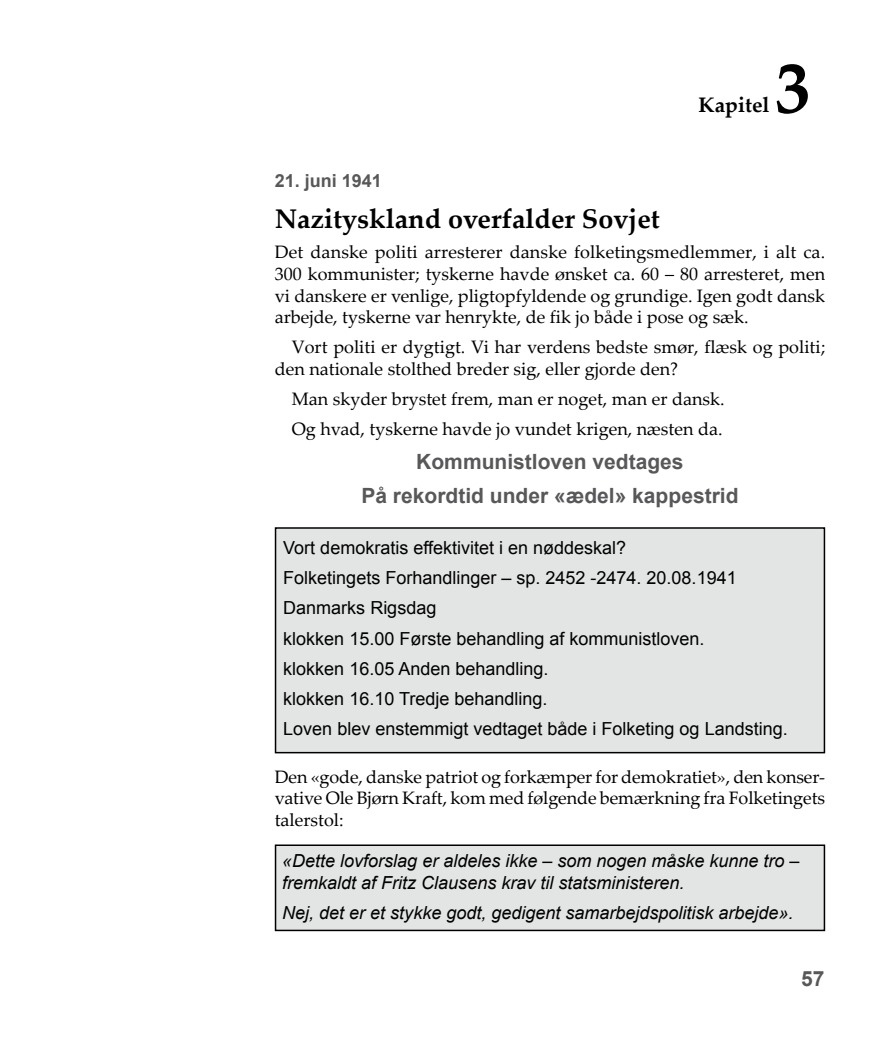
<style>
.page{position:relative;width:889px;height:1063px;background:#fff}
.page>*{position:absolute;margin:0;border:0;box-sizing:border-box;transform-origin:0 0}
.t1{font:700 72px "Palatino Linotype";color:#000}
.t2{font:700 27px "Palatino Linotype";color:#000}
.t3{font:700 21px/33.8px "Arial";color:#58585a;text-align:center}
.t4{font:700 21px "Palatino Linotype";color:#000}
.t5{font:18px/21.6px "Palatino Linotype";color:#000;text-align:justify}
.t6{font:18px/30.2px "Arial";color:#000}
.t7{font:italic 18px/21.6px "Arial";color:#000}
.t8{font:700 18px "Arial";color:#58585a}
</style>
<div class="page">
<div style="left:275px;top:528px;width:549px;height:225px;background:#e3e4e4"></div>
<div style="left:275px;top:527px;width:550px;height:226px;border:2px solid #000"></div>
<div style="left:275px;top:845px;width:549px;height:85px;background:#e3e4e4"></div>
<div style="left:275px;top:844px;width:550px;height:87px;border:2px solid #000"></div>
<h1 class="t1" style="left:775px;top:37px;width:37px">3</h1>
<p class="t4" style="left:698px;top:90px;width:72px">Kapitel</p>
<p class="t8" style="left:275px;top:169px;width:109px">21. juni 1941</p>
<h2 class="t2" style="left:275px;top:200px;width:386px">Nazityskland overfalder Sovjet</h2>
<p class="t5" style="left:275px;top:241px;width:552px">Det danske politi arresterer danske folketingsmedlemmer, i alt ca.<br>300 kommunister; tyskerne havde ønsket ca. 60 – 80 arresteret, men vi danskere er venlige, pligtopfyldende og grundige. Igen godt dansk arbejde, tyskerne var henrykte, de fik jo både i pose og sæk.</p>
<p class="t5" style="left:275px;top:336px;width:552px;text-indent:17px">Vort politi er dygtigt. Vi har verdens bedste smør, flæsk og politi; den nationale stolthed breder sig, eller gjorde den?</p>
<p class="t5" style="left:292px;top:383px;width:434px;line-height:30.2px">Man skyder brystet frem, man er noget, man er dansk.<br>Og hvad, tyskerne havde jo vundet krigen, næsten da.</p>
<p class="t3" style="left:361px;top:445px;width:378px">Kommunistloven vedtages<br>På rekordtid under «ædel» kappestrid</p>
<p class="t6" style="left:283px;top:533px;width:506px">Vort demokratis effektivitet i en nøddeskal?<br>Folketingets Forhandlinger – sp. 2452 -2474. 20.08.1941<br>Danmarks Rigsdag<br>klokken 15.00 Første behandling af kommunistloven.<br>klokken 16.05 Anden behandling.<br>klokken 16.10 Tredje behandling.<br>Loven blev enstemmigt vedtaget både i Folketing og Landsting.</p>
<p class="t5" style="left:275px;top:765px;width:552px">Den «gode, danske patriot og forkæmper for demokratiet», den konser&shy;vative Ole Bjørn Kraft, kom med følgende bemærkning fra Folketingets talerstol:</p>
<p class="t7" style="left:282px;top:850px;width:519px">«Dette lovforslag er aldeles ikke – som nogen måske kunne tro – fremkaldt af Fritz Clausens krav til statsministeren.</p>
<p class="t7" style="left:282px;top:902px;width:513px">Nej, det er et stykke godt, gedigent samarbejdspolitisk arbejde».</p>
<p class="t3" style="left:801px;top:962px;width:25px">57</p>
</div>
